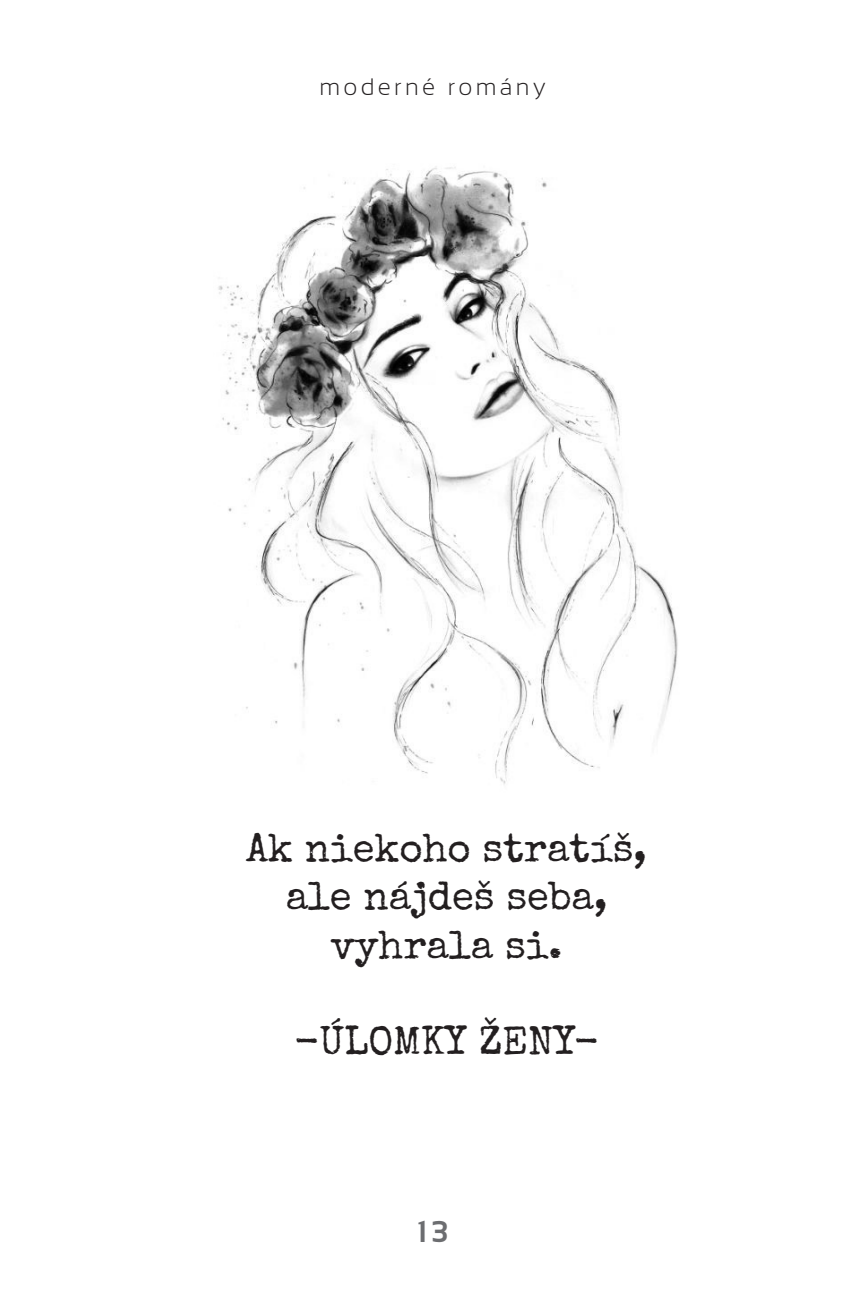
<style>
.page{position:relative;width:865px;height:1312px;background:#fff}
.page>*{position:absolute;margin:0;border:0;box-sizing:border-box;transform-origin:0 0}
.Citat{font:40px "Special Elite";color:#231f20}
.t1{font:700 30px "Sansation";color:#6c6d70}
.t2{font:300 23.75px "Sansation";letter-spacing:.14em;color:#231f20}
</style>
<div class="page">
<img style="left:218px;top:166px;width:460px;height:619px">
<p class="t2" style="left:319px;top:74px;width:228px">moderné romány</p>
<p class="Citat" style="left:246px;top:822px;width:402px">Ak niekoho stratíš,</p>
<p class="Citat" style="left:286px;top:870px;width:323px">ale nájdeš seba,</p>
<p class="Citat" style="left:331px;top:918px;width:233px">vyhrala si.</p>
<p class="Citat" style="left:294px;top:1014px;width:306px">-ÚLOMKY ŽENY-</p>
<p class="t1" style="left:417px;top:1214px;width:32px">13</p>
</div>
